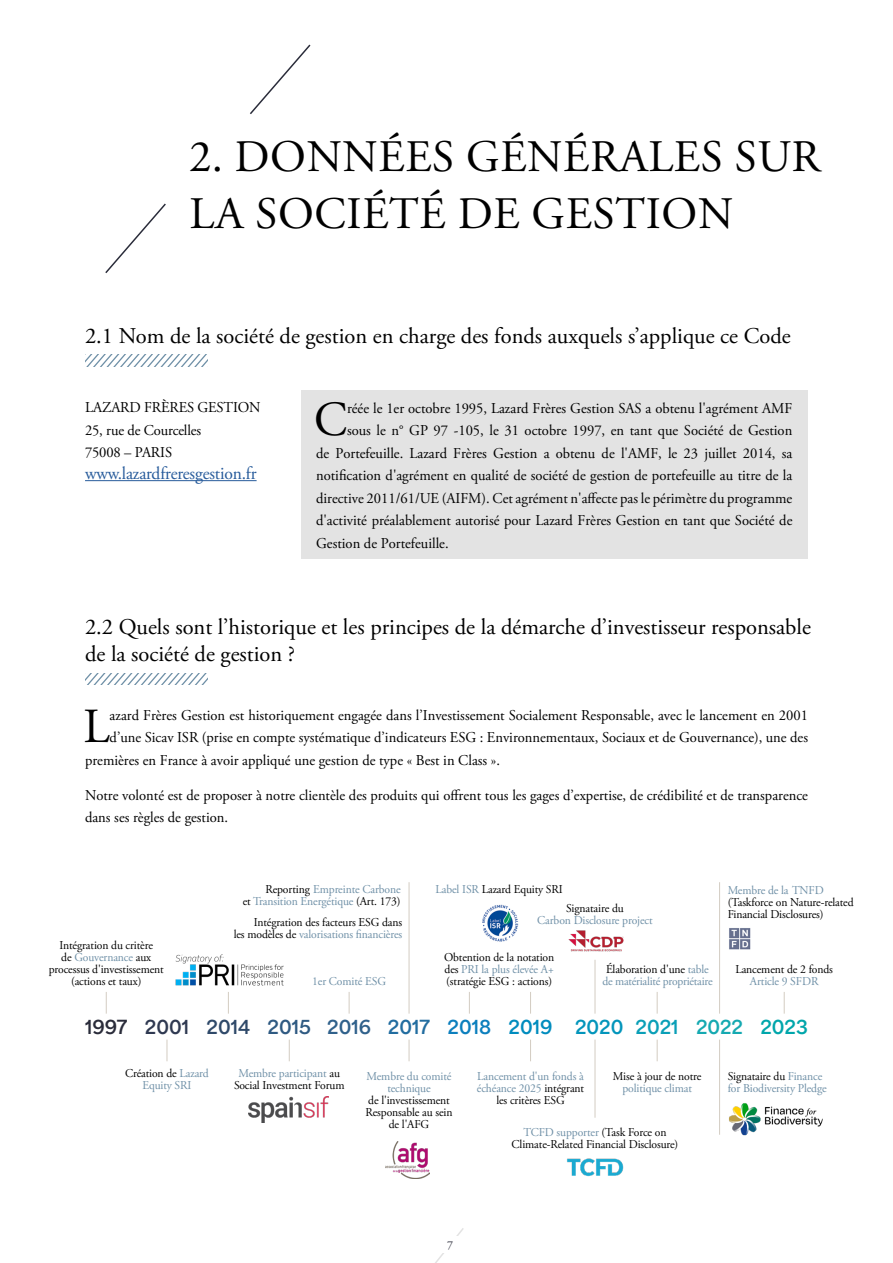
<style>
.page{position:relative;width:893px;height:1263px;background:#fff}
.page>*{position:absolute;margin:0;border:0;box-sizing:border-box;transform-origin:0 0}
.t1{font:48.9px "Adobe Garamond Pro";color:#000}
.t2{font:45px/57px "Adobe Garamond Pro";letter-spacing:.015em;color:#000}
.t3{font:22.5px/27px "Adobe Garamond Pro";color:#000}
.t4{font:700 18.15px "Area Normal";color:#2a2c3a}
.t5{font:18px "Adobe Garamond Pro";letter-spacing:-.01em;color:#275b9b}
.t6{font:15px/22.5px "Adobe Garamond Pro";color:#000}
.t7{font:12px/12px "Adobe Garamond Pro";letter-spacing:-.01em;color:#000;text-align:center}
.t8{font:12px/12px "Adobe Garamond Pro";letter-spacing:-.01em;color:#6f90a7;text-align:center}
.t9{font:12px "Adobe Garamond Pro";color:#2a2c3a}
.s1{color:#6f90a7}
.s2{color:#000}
.s3{color:#2f3951}
.s4{color:#2f4969}
.s5{color:#2f5a82}
.s6{color:#30618b}
.s7{color:#226da0}
.s8{color:#0c7fbd}
.s9{color:#008cbe}
.s10{color:#0395bb}
.s11{color:#0a9fb7}
.s12{color:#15a9b1}
.s13{color:#00a6ab}
</style>
<div class="page">
<svg style="left:435px;top:1228px;width:29px;height:35px"></svg>
<div style="left:442px;top:1236px;width:16px;height:16px;background:#fff"></div>
<div style="left:302px;top:390px;width:506px;height:168px;background:#e3e3e3"></div>
<svg style="left:85px;top:673px;width:123px;height:12px"></svg>
<svg style="left:85px;top:354px;width:123px;height:12px"></svg>
<svg style="left:250px;top:44px;width:61px;height:71px"></svg>
<svg style="left:105px;top:203px;width:61px;height:71px"></svg>
<hr style="left:85px;top:480px;width:172px;height:1px;background:#275b9b">
<img style="left:175px;top:964px;width:109px;height:22px">
<img style="left:175px;top:954px;width:49px;height:10px">
<img style="left:249px;top:1096px;width:79px;height:26px">
<img style="left:386px;top:1142px;width:44px;height:36px">
<img style="left:568px;top:930px;width:55px;height:22px">
<img style="left:567px;top:1158px;width:57px;height:19px">
<img style="left:482px;top:904px;width:37px;height:38px">
<svg style="left:106px;top:992px;width:1px;height:22px"></svg>
<svg style="left:784px;top:992px;width:1px;height:22px"></svg>
<svg style="left:228px;top:992px;width:1px;height:22px"></svg>
<svg style="left:349px;top:992px;width:1px;height:22px"></svg>
<svg style="left:469px;top:992px;width:1px;height:22px"></svg>
<svg style="left:530px;top:992px;width:1px;height:22px"></svg>
<svg style="left:657px;top:992px;width:1px;height:22px"></svg>
<hr style="left:409px;top:882px;width:1px;height:132px;background:#d3ccc2">
<hr style="left:719px;top:882px;width:1px;height:132px;background:#d3ccc2">
<hr style="left:595px;top:960px;width:1px;height:54px;background:#d3ccc2">
<hr style="left:595px;top:1039px;width:1px;height:79px;background:#d3ccc2">
<svg style="left:167px;top:1039px;width:1px;height:22px"></svg>
<svg style="left:289px;top:1039px;width:1px;height:22px"></svg>
<svg style="left:409px;top:1039px;width:1px;height:22px"></svg>
<svg style="left:530px;top:1039px;width:1px;height:22px"></svg>
<svg style="left:657px;top:1039px;width:1px;height:22px"></svg>
<hr style="left:719px;top:1039px;width:1px;height:96px;background:#d3ccc2">
<img style="left:729px;top:1103px;width:94px;height:33px">
<img style="left:729px;top:928px;width:22px;height:22px">
<h2 class="t2" style="left:189px;top:130px;width:633px">2. DONNÉES GÉNÉRALES SUR<br>LA SOCIÉTÉ DE GESTION</h2>
<h3 class="t3" style="left:85px;top:323px;width:707px">2.1 Nom de la société de gestion en charge des fonds auxquels s’applique ce Code</h3>
<p class="t6" style="left:85px;top:397px;width:177px">LAZARD FRÈRES GESTION<br>25, rue de Courcelles<br>75008 – PARIS</p>
<p class="t5" style="left:85px;top:462px;width:173px">www.lazardfreresgestion.fr</p>
<h1 class="t1" style="left:314px;top:391px;width:35px">C</h1>
<p class="t6" style="left:347px;top:397px;width:447px">réée le 1er octobre 1995, Lazard Frères Gestion SAS a obtenu l'agrément AMF</p>
<p class="t6" style="left:347px;top:420px;width:447px">sous le n° GP 97 -105, le 31 octobre 1997, en tant que Société de Gestion</p>
<p class="t6" style="left:316px;top:442px;width:478px">de Portefeuille. Lazard Frères Gestion a obtenu de l'AMF, le 23 juillet 2014, sa</p>
<p class="t6" style="left:316px;top:465px;width:478px">notification d'agrément en qualité de société de gestion de portefeuille au titre de la</p>
<p class="t6" style="left:316px;top:487px;width:478px">directive 2011/61/UE (AIFM). Cet agrément n'affecte pas le périmètre du programme</p>
<p class="t6" style="left:316px;top:510px;width:478px">d'activité préalablement autorisé pour Lazard Frères Gestion en tant que Société de</p>
<p class="t6" style="left:316px;top:532px;width:134px">Gestion de Portefeuille.</p>
<h3 class="t3" style="left:85px;top:614px;width:727px">2.2 Quels sont l’historique et les principes de la démarche d’investisseur responsable de la société de gestion ?</h3>
<h1 class="t1" style="left:83px;top:697px;width:28px">L</h1>
<p class="t6" style="left:110px;top:704px;width:700px">azard Frères Gestion est historiquement engagée dans l’Investissement Socialement Responsable, avec le lancement en 2001</p>
<p class="t6" style="left:110px;top:727px;width:700px">d’une Sicav ISR (prise en compte systématique d’indicateurs ESG : Environnementaux, Sociaux et de Gouvernance), une des</p>
<p class="t6" style="left:85px;top:749px;width:416px">premières en France à avoir appliqué une gestion de type « Best in Class ».</p>
<p class="t6" style="left:85px;top:784px;width:724px">Notre volonté est de proposer à notre clientèle des produits qui offrent tous les gages d’expertise, de crédibilité et de transparence dans ses règles de gestion.</p>
<p class="t7" style="left:49px;top:939px;width:117px">Intégration du critère<br>de <span class="s1">Gouvernance</span> aux processus d'investissement (actions et taux)</p>
<p class="t8" style="left:243px;top:884px;width:159px;text-align:right"><span class="s2">Reporting</span> Empreinte Carbone<br><span class="s2">et</span> Transition Energétique <span class="s2">(Art. 173)</span></p>
<p class="t8" style="left:728px;top:884px;width:98px">Membre de la TNFD</p>
<p class="t7" style="left:435px;top:884px;width:129px"><span class="s1">Label ISR</span> Lazard Equity SRI</p>
<p class="t7" style="left:728px;top:896px;width:128px;text-align:left">(Taskforce on Nature-related<br>Financial Disclosures)</p>
<p class="t7" style="left:566px;top:902px;width:59px">Signataire du</p>
<p class="t8" style="left:537px;top:914px;width:117px">Carbon Disclosure project</p>
<p class="t7" style="left:234px;top:916px;width:170px;text-align:right">Intégration des facteurs ESG dans<br>les modèles de <span class="s1">valorisations financières</span></p>
<p class="t8" style="left:312px;top:975px;width:75px">1er Comité ESG</p>
<p class="t7" style="left:444px;top:951px;width:112px;text-align:justify">Obtention de la notation des <span class="s1">PRI la plus élevée A+ </span>(stratégie ESG : actions)</p>
<p class="t8" style="left:602px;top:963px;width:112px"><span class="s2">Élaboration d'une</span> table de matérialité propriétaire</p>
<p class="t7" style="left:735px;top:963px;width:99px">Lancement de 2 fonds</p>
<p class="t8" style="left:750px;top:975px;width:70px">Article 9 SFDR</p>
<p class="t4" style="left:85px;top:1010px;width:724px">1997 <span class="s3">2001</span> <span class="s4">2014</span> <span class="s5">2015</span> <span class="s6">2016</span> <span class="s7">2017</span> <span class="s8">2018</span> <span class="s9">2019</span> <span class="s10">2020</span> <span class="s11">2021</span> <span class="s12">2022</span> <span class="s13">2023</span></p>
<p class="t8" style="left:125px;top:1068px;width:85px"><span class="s2">Création de</span> Lazard<br>Equity SRI</p>
<p class="t7" style="left:234px;top:1068px;width:112px"><span class="s1">Membre participant</span> au<br>Social Investment Forum</p>
<p class="t8" style="left:367px;top:1070px;width:86px">Membre du comité technique</p>
<p class="t7" style="left:366px;top:1094px;width:89px">de l'investissement<br>Responsable au sein de l'AFG</p>
<p class="t8" style="left:477px;top:1071px;width:109px">Lancement d'un fonds à échéance 2025 <span class="s2">intégrant les critères ESG</span></p>
<p class="t7" style="left:613px;top:1071px;width:90px">Mise à jour de notre</p>
<p class="t8" style="left:622px;top:1083px;width:71px">politique climat</p>
<p class="t7" style="left:512px;top:1126px;width:168px"><span class="s1">TCFD supporter</span> (Task Force on<br>Climate-Related Financial Disclosure)</p>
<p class="t8" style="left:728px;top:1071px;width:101px;text-align:left"><span class="s2">Signataire du</span> Finance for Biodiversity Pledge</p>
<p class="t9" style="left:447px;top:1237px;width:7px">7</p>
</div>
